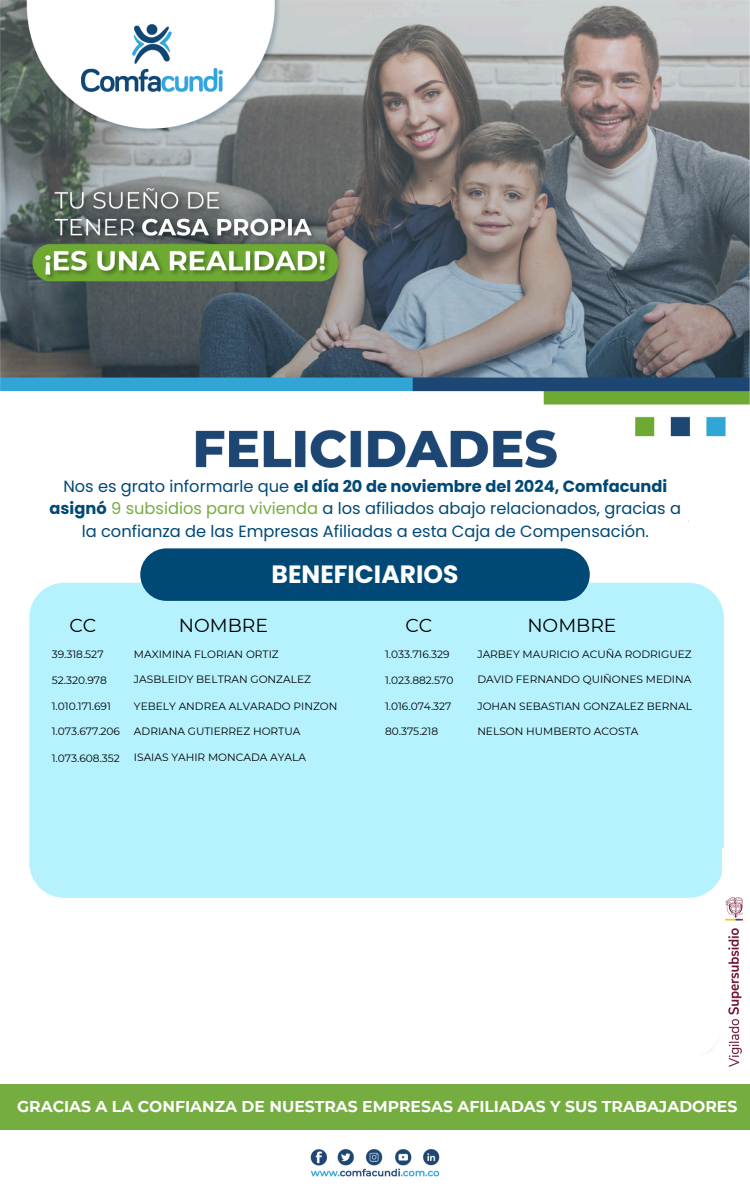
<style>
.page{position:relative;width:750px;height:1189px;background:#fff}
.page>*{position:absolute;margin:0;border:0;box-sizing:border-box;transform-origin:0 0}
.t1{font:700 25px "Poppins";color:#fff}
.t2{font:18.75px "Montserrat";color:#000}
.t3{font:16.25px/22.5px "Poppins";color:#004976;text-align:center}
.t4{font:700 15.62px "Montserrat";color:#fff}
.t5{font:10.62px "Montserrat";color:#000}
.s1{font-weight:700}
.s2{color:#76ad40}
</style>
<div class="page">
<img style="left:0;top:0;width:750px;height:1177px">
<div style="left:43px;top:469px;width:645px;height:81px;background:#fff"></div>
<svg style="left:28px;top:582px;width:694px;height:475px"></svg>
<div style="left:29px;top:583px;width:694px;height:315px;background:#b6f2fe"></div>
<div style="left:140px;top:548px;width:450px;height:53px;background:#004976;border-radius:26px"></div>
<div style="left:722px;top:848px;width:23px;height:219px;background:#fff"></div>
<img style="left:726px;top:898px;width:17px;height:168px">
<div style="left:0;top:1071px;width:750px;height:59px;background:#fff"></div>
<div style="left:0;top:1084px;width:750px;height:46px;background:#76ad40"></div>
<p class="t3" style="left:50px;top:475px;width:633px">Nos es grato informarle que <span class="s1">el día 20 de noviembre del 2024, Comfacundi asignó</span> <span class="s2">9 subsidios para vivienda</span> a los afiliados abajo relacionados, gracias a la confianza de las Empresas Afiliadas a esta Caja de Compensación.</p>
<h4 class="t1" style="left:272px;top:557px;width:188px">BENEFICIARIOS</h4>
<p class="t2" style="left:70px;top:614px;width:28px">CC</p>
<p class="t2" style="left:179px;top:614px;width:91px">NOMBRE</p>
<p class="t2" style="left:405px;top:614px;width:28px">CC</p>
<h5 class="t2" style="left:527px;top:614px;width:91px">NOMBRE</h5>
<h1 class="t5" style="left:52px;top:648px;width:53px">39.318.527</h1>
<h2 class="t5" style="left:134px;top:648px;width:146px">MAXIMINA FLORIAN ORTIZ</h2>
<h2 class="t5" style="left:385px;top:648px;width:66px">1.033.716.329</h2>
<h2 class="t5" style="left:477px;top:648px;width:216px">JARBEY MAURICIO ACUÑA RODRIGUEZ</h2>
<p class="t5" style="left:52px;top:674px;width:57px">52.320.978</p>
<p class="t5" style="left:134px;top:673px;width:179px">JASBLEIDY BELTRAN GONZALEZ</p>
<h5 class="t5" style="left:385px;top:674px;width:70px">1.023.882.570</h5>
<p class="t5" style="left:477px;top:673px;width:216px">DAVID FERNANDO QUIÑONES MEDINA</p>
<h5 class="t5" style="left:52px;top:699px;width:61px">1.010.171.691</h5>
<p class="t5" style="left:134px;top:699px;width:205px">YEBELY ANDREA ALVARADO PINZON</p>
<p class="t5" style="left:385px;top:699px;width:68px">1.016.074.327</p>
<h5 class="t5" style="left:477px;top:699px;width:216px">JOHAN SEBASTIAN GONZALEZ BERNAL</h5>
<h5 class="t5" style="left:52px;top:725px;width:70px">1.073.677.206</h5>
<h5 class="t5" style="left:134px;top:725px;width:168px">ADRIANA GUTIERREZ HORTUA</h5>
<h2 class="t5" style="left:385px;top:725px;width:55px">80.375.218</h2>
<h5 class="t5" style="left:477px;top:725px;width:163px">NELSON HUMBERTO ACOSTA</h5>
<h5 class="t5" style="left:52px;top:751px;width:70px">1.073.608.352</h5>
<h5 class="t5" style="left:134px;top:750px;width:174px">ISAIAS YAHIR MONCADA AYALA</h5>
<p class="t4" style="left:17px;top:1097px;width:722px">GRACIAS A LA CONFIANZA DE NUESTRAS EMPRESAS AFILIADAS Y SUS TRABAJADORES</p>
</div>
